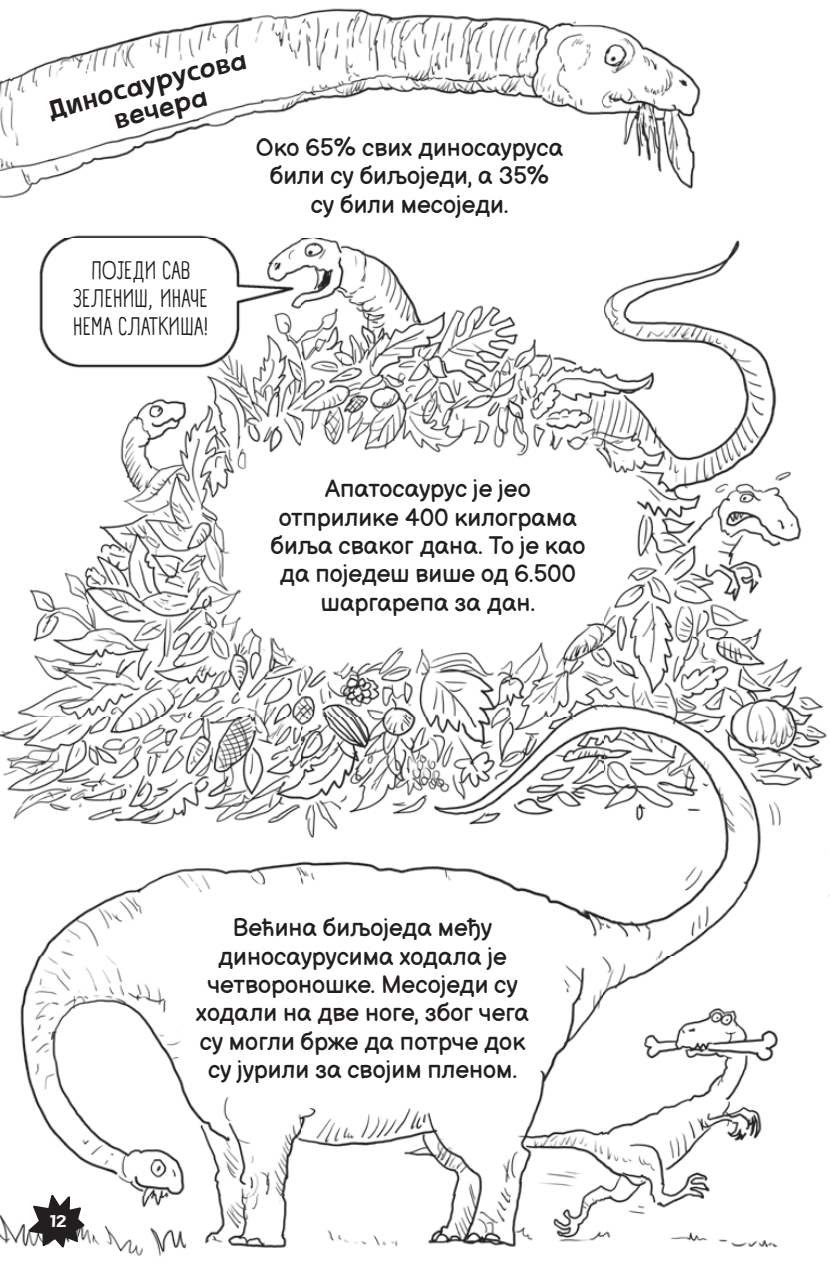
<style>
.page{position:relative;width:830px;height:1276px;background:#fff}
.page>*{position:absolute;margin:0;border:0;box-sizing:border-box;transform-origin:0 0}
.t1{font:27px "MEXE";color:#231f20}
.t2{font:24.75px/28.3px "Balsamiq Sans";color:#231f20;text-align:center}
.t3{font:24.75px/28.1px "Panforte Pro";color:#231f20;text-align:center;scale:.9 1}
.t4{font:18.22px "MEXE";color:#fff;scale:1.11 1}
</style>
<div class="page">
<img style="left:0;top:8px;width:827px;height:1249px">
<svg style="left:28px;top:1194px;width:56px;height:53px"></svg>
<svg style="left:47px;top:92px;width:51px;height:30px"></svg>
<svg style="left:216px;top:55px;width:31px;height:20px"></svg>
<svg style="left:174px;top:92px;width:33px;height:28px"></svg>
<p class="t1" style="left:153px;top:65px;width:61px;rotate:-14deg">русо</p>
<p class="t1" style="left:111px;top:105px;width:62px;rotate:-15deg">вече</p>
<p class="t1" style="left:94px;top:81px;width:61px;rotate:-15deg">осау</p>
<p class="t3" style="left:73px;top:258px;width:152px">ПОЈЕДИ САВ<br>ЗЕЛЕНИШ, ИНАЧЕ<br>НЕМА СЛАТКИША!</p>
<p class="t2" style="left:256px;top:132px;width:309px">Око 65% свих диносауруса били су биљоједи, а 35% су били месоједи.</p>
<p class="t2" style="left:270px;top:473px;width:316px">Апатосаурус је јео отприлике 400 килограма биља сваког дана. То је као да поједеш више од 6.500 шаргарепа за дан.</p>
<p class="t4" style="left:50px;top:1210px;width:16px">12</p>
<p class="t2" style="left:196px;top:912px;width:334px">Већина биљоједа међу диносаурусима ходала је четвороношке. Месоједи су ходали на две ноге, због чега су могли брже да потрче док су јурили за својим пленом.</p>
</div>
